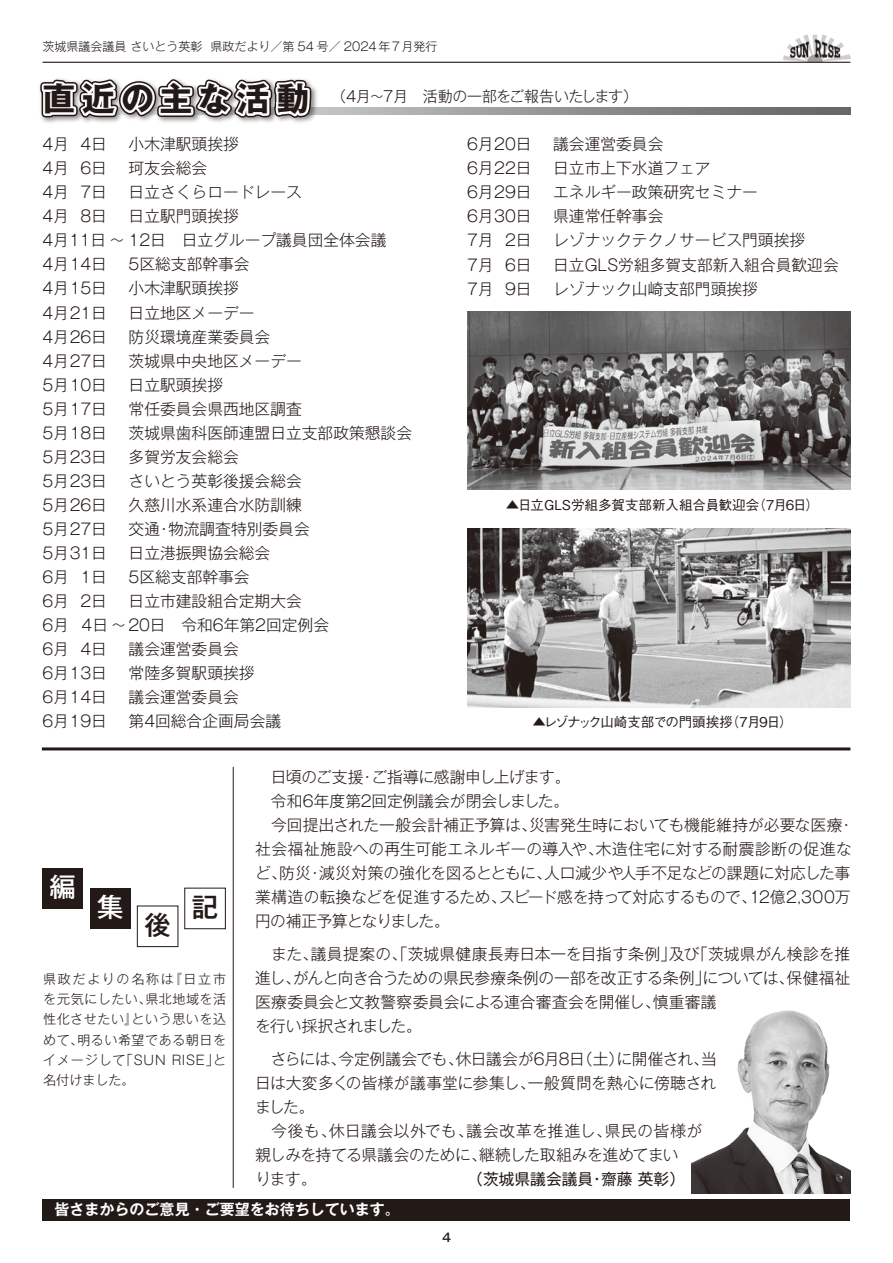
<style>
.page{position:relative;width:893px;height:1263px;background:#fff}
.page>*{position:absolute;margin:0;border:0;box-sizing:border-box;transform-origin:0 0}
.t1{font:500 26.4px "Gothic MB101 Pro";color:#fff}
.t2{font:500 26.4px "Gothic MB101 Pro";color:#231916}
.t3{font:300 15.75px/24px "Gothic MB101 Pro";color:#231916}
.t4{font:15.75px "Gothic MB101 Pro";color:#231916}
.t5{font:300 15px "Gothic MB101 Pro";letter-spacing:-.03em;color:#231916}
.t6{font:700 15px "Gothic MB101 Pro De";color:#fff}
.t7{font:500 13.5px "Gothic BBB Pro";color:#231916}
.t8{font:500 13.5px "Gothic BBB Pro";letter-spacing:-.085em;color:#231916}
.t9{font:300 13.05px/20.2px "Gothic MB101 Pro";letter-spacing:.04em;color:#231916;text-align:justify}
.t10{font:300 12px "Gothic MB101 Pro";color:#231916}
.t11{font:500 12px "Gothic MB101 Pro";color:#231916}
.s1{font-weight:700;font-size:33px}
</style>
<div class="page">
<img style="left:782px;top:34px;width:68px;height:28px">
<hr style="left:43px;top:62px;width:807px;height:1px;background:#231916">
<div style="left:43px;top:1198px;width:807px;height:22px;background:#231916"></div>
<hr style="left:233px;top:767px;width:1px;height:421px;background:#231916">
<img style="left:468px;top:529px;width:382px;height:178px">
<img style="left:468px;top:311px;width:382px;height:179px">
<svg style="left:322px;top:108px;width:528px;height:6px"></svg>
<svg style="left:39px;top:79px;width:279px;height:44px"></svg>
<hr style="left:42px;top:747px;width:808px;height:3px;background:#231916">
<div style="left:43px;top:868px;width:40px;height:40px;background:#231916"></div>
<div style="left:90px;top:888px;width:41px;height:41px;background:#231916"></div>
<div style="left:137px;top:905px;width:41px;height:42px;border:1px solid #231916"></div>
<div style="left:184px;top:888px;width:42px;height:41px;border:1px solid #231916"></div>
<img style="left:692px;top:1010px;width:158px;height:183px">
<p class="t10" style="left:43px;top:37px;width:397px">茨城県議会議員 さいとう英彰 県政だより／第 54 号／ 2024年7月発行</p>
<p class="t5" style="left:43px;top:84px;width:597px"><span class="s1">直近の主な活動</span> （4月～7月　活動の一部をご報告いたします）</p>
<p class="t3" style="left:43px;top:130px;width:66px">4月 4日</p>
<p class="t3" style="left:129px;top:130px;width:112px">小木津駅頭挨拶</p>
<p class="t3" style="left:43px;top:154px;width:66px">4月 6日</p>
<p class="t3" style="left:129px;top:154px;width:80px">珂友会総会</p>
<p class="t3" style="left:43px;top:178px;width:66px">4月 7日</p>
<p class="t3" style="left:129px;top:178px;width:175px">日立さくらロードレース</p>
<p class="t3" style="left:43px;top:202px;width:66px">4月 8日</p>
<p class="t3" style="left:43px;top:202px;width:345px;text-indent:86px">日立駅門頭挨拶<br>4月 11日～ 12日　日立グループ議員団全体会議<br>4月 14日</p>
<p class="t3" style="left:129px;top:250px;width:123px">5区総支部幹事会</p>
<p class="t3" style="left:43px;top:274px;width:66px">4月 15日</p>
<p class="t3" style="left:129px;top:274px;width:112px">小木津駅頭挨拶</p>
<p class="t3" style="left:43px;top:298px;width:66px">4月 21日</p>
<p class="t3" style="left:129px;top:298px;width:127px">日立地区メーデー</p>
<p class="t3" style="left:43px;top:322px;width:66px">4月 26日</p>
<p class="t3" style="left:129px;top:322px;width:143px">防災環境産業委員会</p>
<p class="t3" style="left:43px;top:346px;width:66px">4月 27日</p>
<p class="t3" style="left:129px;top:346px;width:175px">茨城県中央地区メーデー</p>
<p class="t3" style="left:43px;top:370px;width:66px">5月 10日</p>
<p class="t3" style="left:129px;top:370px;width:96px">日立駅頭挨拶</p>
<p class="t3" style="left:43px;top:394px;width:66px">5月 17日</p>
<p class="t3" style="left:129px;top:394px;width:175px">常任委員会県西地区調査</p>
<p class="t3" style="left:43px;top:418px;width:66px">5月 18日</p>
<p class="t3" style="left:129px;top:418px;width:285px">茨城県歯科医師連盟日立支部政策懇談会</p>
<p class="t3" style="left:43px;top:442px;width:66px">5月 23日</p>
<p class="t3" style="left:129px;top:442px;width:112px">多賀労友会総会</p>
<p class="t3" style="left:43px;top:466px;width:66px">5月 23日</p>
<p class="t3" style="left:129px;top:466px;width:175px">さいとう英彰後援会総会</p>
<p class="t3" style="left:43px;top:490px;width:66px">5月 26日</p>
<p class="t3" style="left:129px;top:490px;width:175px">久慈川水系連合水防訓練</p>
<p class="t3" style="left:43px;top:514px;width:66px">5月 27日</p>
<p class="t3" style="left:129px;top:514px;width:183px">交通・物流調査特別委員会</p>
<p class="t3" style="left:43px;top:538px;width:66px">5月 31日</p>
<p class="t3" style="left:129px;top:538px;width:143px">日立港振興協会総会</p>
<p class="t3" style="left:43px;top:562px;width:66px">6月 1日</p>
<p class="t3" style="left:129px;top:562px;width:123px">5区総支部幹事会</p>
<p class="t3" style="left:43px;top:586px;width:66px">6月 2日</p>
<p class="t3" style="left:43px;top:586px;width:320px;text-indent:86px">日立市建設組合定期大会<br>6月 4日～ 20日　令和6年第2回定例会　　<br>6月 4日</p>
<p class="t3" style="left:129px;top:634px;width:112px">議会運営委員会</p>
<p class="t3" style="left:43px;top:658px;width:66px">6月 13日</p>
<p class="t3" style="left:129px;top:658px;width:127px">常陸多賀駅頭挨拶</p>
<p class="t3" style="left:43px;top:682px;width:66px">6月 14日</p>
<p class="t3" style="left:129px;top:682px;width:112px">議会運営委員会</p>
<p class="t3" style="left:43px;top:706px;width:66px">6月 19日</p>
<p class="t3" style="left:129px;top:706px;width:154px">第4回総合企画局会議</p>
<p class="t3" style="left:467px;top:130px;width:66px">6月 20日</p>
<p class="t3" style="left:553px;top:130px;width:112px">議会運営委員会</p>
<p class="t3" style="left:467px;top:154px;width:66px">6月 22日</p>
<p class="t3" style="left:553px;top:154px;width:159px">日立市上下水道フェア</p>
<p class="t3" style="left:467px;top:178px;width:66px">6月 29日</p>
<p class="t3" style="left:553px;top:178px;width:206px">エネルギー政策研究セミナー</p>
<p class="t3" style="left:467px;top:202px;width:66px">6月 30日</p>
<p class="t3" style="left:553px;top:202px;width:112px">県連常任幹事会</p>
<p class="t3" style="left:467px;top:226px;width:66px">7月 2日</p>
<p class="t3" style="left:553px;top:226px;width:253px">レゾナックテクノサービス門頭挨拶</p>
<p class="t3" style="left:467px;top:250px;width:66px">7月 6日</p>
<p class="t3" style="left:553px;top:250px;width:287px">日立GLS労組多賀支部新入組合員歓迎会</p>
<p class="t3" style="left:467px;top:274px;width:66px">7月 9日</p>
<p class="t3" style="left:553px;top:274px;width:206px">レゾナック山崎支部門頭挨拶</p>
<p class="t7" style="left:506px;top:494px;width:315px">▲日立GLS労組多賀支部新入組合員歓迎会（７月6日）</p>
<p class="t8" style="left:532px;top:711px;width:262px">▲レゾナック山崎支部での門頭挨拶（７月９日）</p>
<h1 class="t1" style="left:50px;top:865px;width:28px">編</h1>
<h1 class="t1" style="left:97px;top:885px;width:28px">集</h1>
<h1 class="t2" style="left:144px;top:903px;width:28px">後</h1>
<h1 class="t2" style="left:192px;top:885px;width:28px">記</h1>
<p class="t9" style="left:43px;top:967px;width:184px">県政だよりの名称は『日立市を元気にしたい、県北地域を活性化させたい』という思いを込めて、明るい希望である朝日をイメージして「SUN RISE」と名付けました。</p>
<p class="t3" style="left:255px;top:763px;width:601px">　日頃のご支援・ご指導に感謝申し上げます。<br>　令和6年度第2回定例議会が閉会しました。<br>　今回提出された一般会計補正予算は、災害発生時においても機能維持が必要な医療・社会福祉施設への再生可能エネルギーの導入や、木造住宅に対する耐震診断の促進など、防災・減災対策の強化を図るとともに、人口減少や人手不足などの課題に対応した事業構造の転換などを促進するため、スピード感を持って対応するもので、12億2,300万円の補正予算となりました。</p>
<p class="t3" style="left:255px;top:940px;width:597px">　また、議員提案の、「茨城県健康長寿日本一を目指す条例」及び「茨城県がん検診を推進し、がんと向き合うための県民参療条例の一部を改正する条例」については、保健福祉医療委員会と文教警察委員会による連合審査会を開催し、慎重審議<br>を行い採択されました。</p>
<p class="t3" style="left:255px;top:1045px;width:463px;text-align:justify">　さらには、今定例議会でも、休日議会が6月8日（土）に開催され、当日は大変多くの皆様が議事堂に参集し、一般質問を熱心に傍聴されました。</p>
<p class="t3" style="left:255px;top:1121px;width:449px;text-indent:17px;rotate:-1deg">今後も、休日議会以外でも、議会改革を推進し、県民の皆様が親しみを持てる県議会のために、継続した取組みを進めてまい</p>
<p class="t3" style="left:255px;top:1165px;width:63px;rotate:-1deg">ります。</p>
<p class="t4" style="left:467px;top:1166px;width:219px">（茨城県議会議員・齋藤英彰）</p>
<p class="t6" style="left:55px;top:1197px;width:347px">皆さまからのご意見・ご要望をお待ちしています。</p>
<p class="t11" style="left:442px;top:1227px;width:11px">4</p>
</div>
